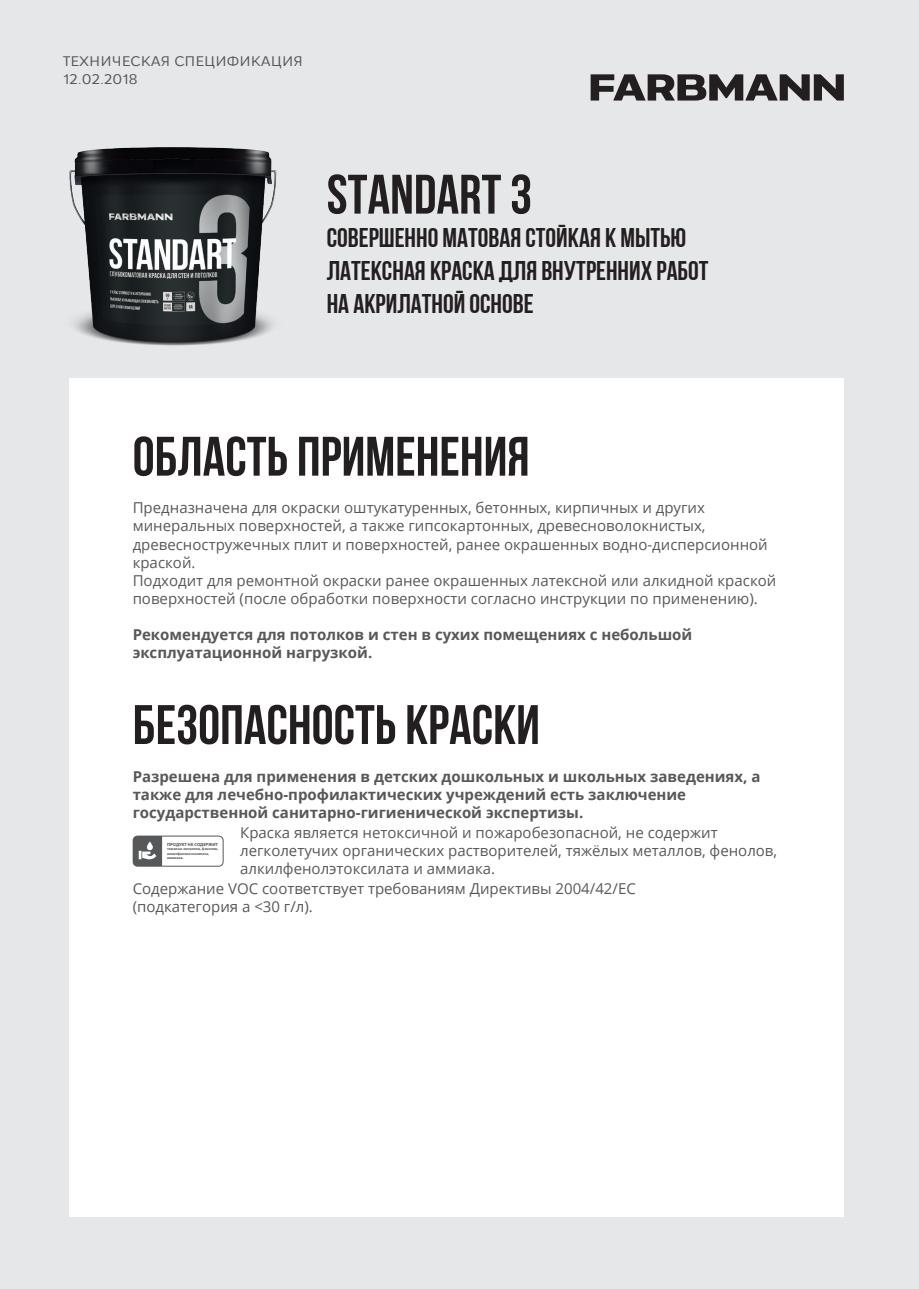
<style>
.page{position:relative;width:919px;height:1289px;background:#fff}
.page>*{position:absolute;margin:0;border:0;box-sizing:border-box;transform-origin:0 0}
.t1{font:700 55.5px "Bebas Neue";color:#231f20}
.t2{font:55.5px "Bebas Neue Cyrillic";color:#231f20}
.t3{font:27px/33px "Bebas Neue Cyrillic";color:#231f20}
.t4{font:15px/18px "Open Sans";color:#57585a}
.t5{font:700 15px/18px "Open Sans";color:#57585a}
.t6{font:15px/18px "Osnova Pro";color:#57585a}
.t7{font:700 4.5px "Myriad Pro";color:#57585a}
.t8{font:700 3.75px/4.5px "Myriad Pro";letter-spacing:.005em;color:#57585a}
</style>
<div class="page">
<div style="left:0;top:0;width:918px;height:1288px;background:#e6e7e9"></div>
<div style="left:70px;top:378px;width:774px;height:838px;background:#fff"></div>
<svg style="left:590px;top:74px;width:253px;height:27px"></svg>
<img style="left:69px;top:147px;width:208px;height:255px">
<svg style="left:133px;top:835px;width:91px;height:31px"></svg>
<p class="t6" style="left:63px;top:52px;width:241px">ТЕХНИЧЕСКАЯ СПЕЦИФИКАЦИЯ<br>12.02.2018</p>
<h1 class="t2" style="left:327px;top:164px;width:207px">STANDART 3</h1>
<h2 class="t3" style="left:327px;top:221px;width:383px">Совершенно матовая стойкая к мытью латексная краска для внутренних работ на акрилатной основе</h2>
<h1 class="t1" style="left:133px;top:426px;width:398px">Область применения</h1>
<p class="t4" style="left:133px;top:498px;width:645px">Предназначена для окраски оштукатуренных, бетонных, кирпичных и других минеральных поверхностей, а также гипсокартонных, древесноволокнистых, древесностружечных плит и поверхностей, ранее окрашенных водно-дисперсионной краской.<br>Подходит для ремонтной окраски ранее окрашенных латексной или алкидной краской поверхностей (после обработки поверхности согласно инструкции по применению).</p>
<p class="t5" style="left:133px;top:624px;width:561px">Рекомендуется для потолков и стен в сухих помещениях с небольшой эксплуатационной нагрузкой.</p>
<h1 class="t1" style="left:133px;top:694px;width:408px">Безопасность краски</h1>
<p class="t5" style="left:133px;top:767px;width:629px">Разрешена для применения в детских дошкольных и школьных заведениях, а также для лечебно-профилактических учреждений есть заключение государственной санитарно-гигиенической экспертизы.</p>
<p class="t4" style="left:240px;top:823px;width:538px">Краска является нетоксичной и пожаробезопасной, не содержит легколетучих органических растворителей, тяжёлых металлов, фенолов, алкилфенолэтоксилата и аммиака.</p>
<p class="t4" style="left:133px;top:879px;width:504px">Содержание VOC соответствует требованиям Директивы 2004/42/ЕС (подкатегория a &lt;30 г/л).</p>
<p class="t7" style="left:167px;top:841px;width:52px">ПРОДУКТ НЕ СОДЕРЖИТ</p>
<p class="t8" style="left:167px;top:846px;width:53px">тяжелых металлов, фенолов, алкилфенолэтоксилата, аммиака.</p>
</div>
